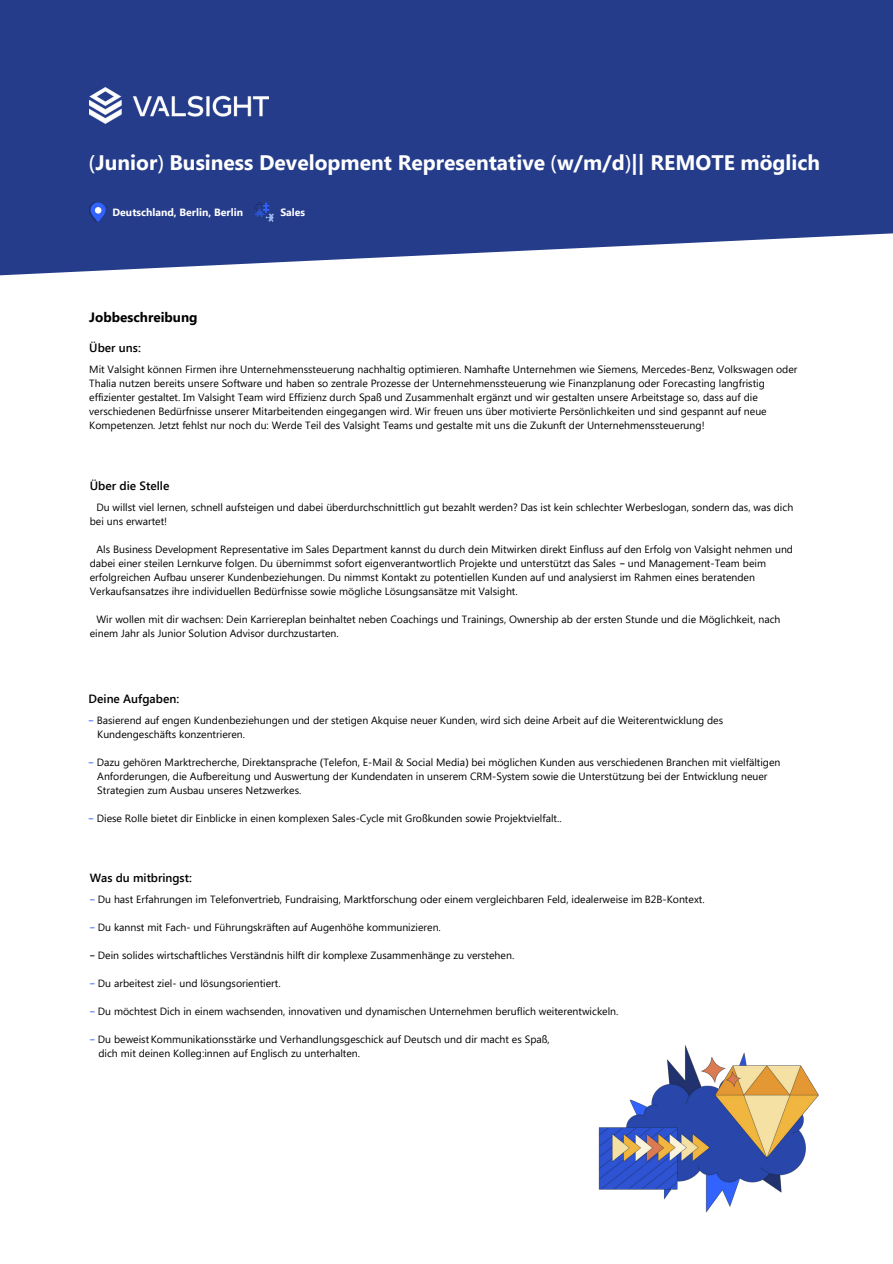
<style>
.page{position:relative;width:893px;height:1264px;background:#fff}
.page>*{position:absolute;margin:0;border:0;box-sizing:border-box;transform-origin:0 0}
.t1{font:700 21px "Segoe UI";color:#fff}
.t2{font:700 13.5px "Segoe UI";color:#000}
.t3{font:600 12px "Segoe UI";color:#000}
.t4{font:600 11.85px "Segoe UI";color:#000}
.t5{font:10.5px/14px "Segoe UI";color:#000}
.t6{font:700 10.5px "Segoe UI";color:#fff}
.s1{font-family:"Noto Sans";font-weight:400}
.s2{font-family:"Noto Sans Gurmukhi"}
.s3{font-family:"Noto Sans Gurmukhi";color:#3363ff}
.s4{font-family:"Noto Sans"}
</style>
<div class="page">
<img style="left:598px;top:1045px;width:221px;height:168px">
<svg style="left:0;top:0;width:892px;height:276px;background:#364b94"></svg>
<img style="left:89px;top:87px;width:179px;height:36px">
<img style="left:90px;top:203px;width:15px;height:19px">
<img style="left:254px;top:203px;width:19px;height:19px">
<h1 class="t1" style="left:89px;top:147px;width:732px"><span class="s1">(</span>Junior<span class="s1">)</span> Business Development Representative <span class="s1">(</span>w/m/d<span class="s1">)</span>|| REMOTE möglich</h1>
<p class="t6" style="left:113px;top:204px;width:132px">Deutschland, Berlin, Berlin</p>
<p class="t6" style="left:280px;top:204px;width:26px">Sales</p>
<p class="t2" style="left:89px;top:307px;width:110px">Jobbeschreibung</p>
<p class="t3" style="left:89px;top:339px;width:53px">Über uns:</p>
<p class="t5" style="left:89px;top:361px;width:709px">Mit Valsight können Firmen ihre Unternehmenssteuerung nachhaltig optimieren. Namhafte Unternehmen wie Siemens, Mercedes-Benz, Volkswagen oder Thalia nutzen bereits unsere Software und haben so zentrale Prozesse der Unternehmenssteuerung wie Finanzplanung oder Forecasting langfristig effizienter gestaltet. Im Valsight Team wird Effizienz durch Spaß und Zusammenhalt ergänzt und wir gestalten unsere Arbeitstage so, dass auf die verschiedenen Bedürfnisse unserer Mitarbeitenden eingegangen wird. Wir freuen uns über motivierte Persönlichkeiten und sind gespannt auf neue Kompetenzen. Jetzt fehlst nur noch du: Werde Teil des Valsight Teams und gestalte mit uns die Zukunft der Unternehmenssteuerung!</p>
<p class="t3" style="left:90px;top:476px;width:81px">Über die Stelle</p>
<p class="t5" style="left:90px;top:499px;width:705px;text-indent:7px">Du willst viel lernen, schnell aufsteigen und dabei überdurchschnittlich gut bezahlt werden? Das ist kein schlechter Werbeslogan, sondern das, was dich bei uns erwartet!</p>
<p class="t5" style="left:90px;top:541px;width:704px;text-indent:7px">Als Business Development Representative im Sales Department kannst du durch dein Mitwirken direkt Einfluss auf den Erfolg von Valsight nehmen und dabei einer steilen Lernkurve folgen. Du übernimmst sofort eigenverantwortlich Projekte und unterstützt das Sales <span class="s2">–</span> und Management-Team beim erfolgreichen Aufbau unserer Kundenbeziehungen. Du nimmst Kontakt zu potentiellen Kunden auf und analysierst im Rahmen eines beratenden Verkaufsansatzes ihre individuellen Bedürfnisse sowie mögliche Lösungsansätze mit Valsight.</p>
<p class="t5" style="left:90px;top:611px;width:692px;text-indent:7px">Wir wollen mit dir wachsen: Dein Karriereplan beinhaltet neben Coachings und Trainings, Ownership ab der ersten Stunde und die Möglichkeit, nach einem Jahr als Junior Solution Advisor durchzustarten.</p>
<p class="t3" style="left:89px;top:690px;width:92px">Deine Aufgaben:</p>
<p class="t5" style="left:97px;top:712px;width:627px;text-indent:-9px"><span class="s3">–</span> Basierend auf engen Kundenbeziehungen und der stetigen Akquise neuer Kunden, wird sich deine Arbeit auf die Weiterentwicklung des<br>Kundengeschäfts konzentrieren.</p>
<p class="t5" style="left:97px;top:754px;width:684px;text-indent:-9px"><span class="s3">–</span> Dazu gehören Marktrecherche, Direktansprache <span class="s4">(</span>Telefon, E-Mail &amp; Social Media<span class="s4">)</span> bei möglichen Kunden aus verschiedenen Branchen mit vielfältigen<br>Anforderungen, die Aufbereitung und Auswertung der Kundendaten in unserem CRM-System sowie die Unterstützung bei der Entwicklung neuer<br>Strategien zum Ausbau unseres Netzwerkes.</p>
<p class="t5" style="left:89px;top:810px;width:474px"><span class="s3">–</span> Diese Rolle bietet dir Einblicke in einen komplexen Sales-Cycle mit Großkunden sowie Projektvielfalt..</p>
<p class="t4" style="left:90px;top:869px;width:104px">Was du mitbringst:</p>
<p class="t5" style="left:90px;top:892px;width:616px"><span class="s3">–</span> Du hast Erfahrungen im Telefonvertrieb, Fundraising, Marktforschung oder einem vergleichbaren Feld, idealerweise im B2B-Kontext.</p>
<p class="t5" style="left:90px;top:920px;width:352px"><span class="s3">–</span> Du kannst mit Fach- und Führungskräften auf Augenhöhe kommunizieren.</p>
<p class="t5" style="left:90px;top:948px;width:426px"><span class="s2">–</span> Dein solides wirtschaftliches Verständnis hilft dir komplexe Zusammenhänge zu verstehen.</p>
<p class="t5" style="left:90px;top:976px;width:192px"><span class="s3">–</span> Du arbeitest ziel- und lösungsorientiert.</p>
<p class="t5" style="left:90px;top:1004px;width:530px"><span class="s3">–</span> Du möchtest Dich in einem wachsenden, innovativen und dynamischen Unternehmen beruflich weiterentwickeln.</p>
<p class="t5" style="left:98px;top:1032px;width:453px;text-indent:-9px"><span class="s3">–</span> Du beweistKommunikationsstärke und Verhandlungsgeschick auf Deutsch und dir macht es Spaß, dich mit deinen Kolleg:innen auf Englisch zu unterhalten.</p>
</div>
